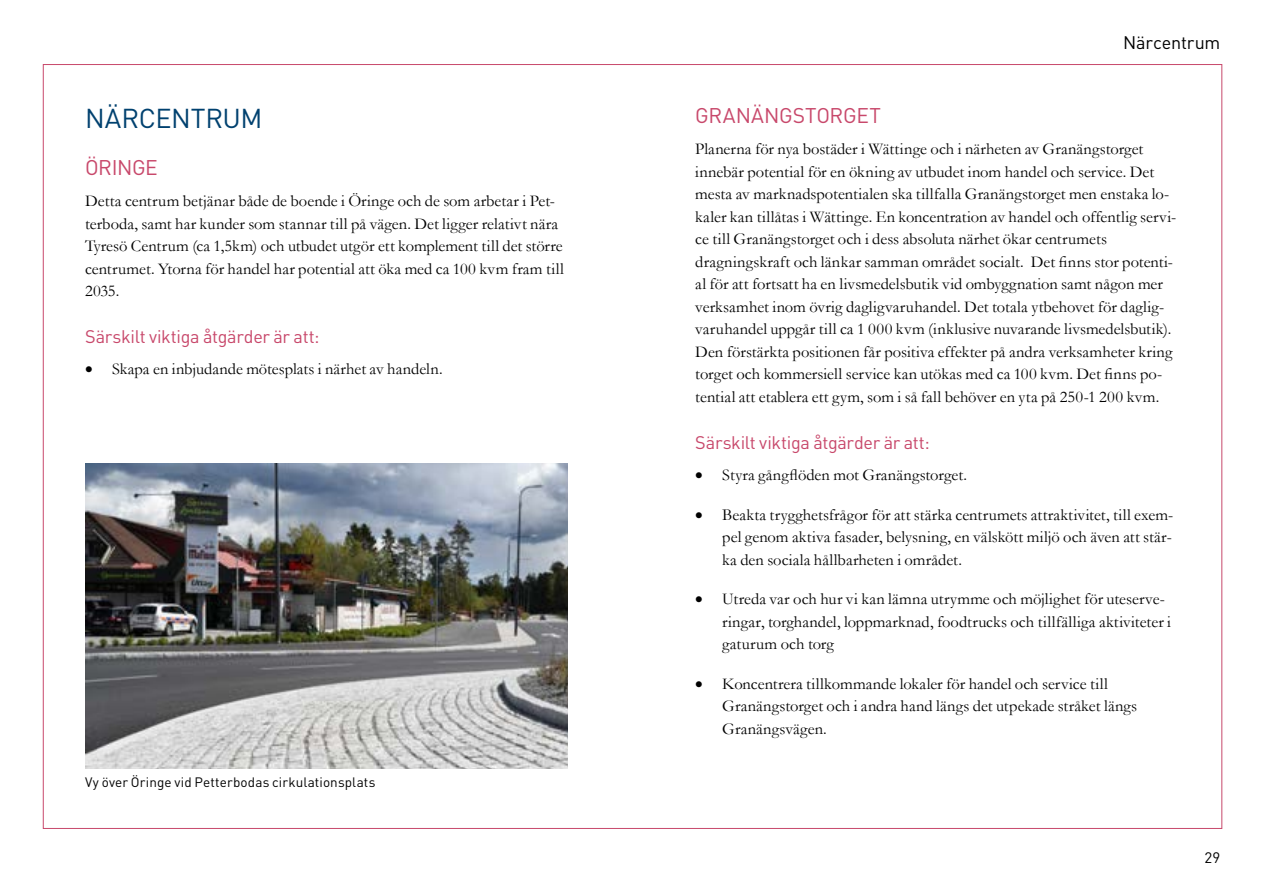
<style>
.page{position:relative;width:1263px;height:893px;background:#fff}
.page>*{position:absolute;margin:0;border:0;box-sizing:border-box;transform-origin:0 0}
.Avsnittsrubrik_-_Blå{font:27px "DIN";letter-spacing:-.015em;color:#00416f}
.Mellanrubrik_-_Rosa{font:21px "DIN";letter-spacing:-.015em;color:#c8486b}
.Mellanrubrik_-_Rosa-2{font:18px "DIN";letter-spacing:-.02em;color:#c8486b}
.t1{font:18px "DIN";letter-spacing:-.01em;color:#000}
.Brödtext_-_P{font:16.5px/22.5px "Garamond";letter-spacing:.005em;color:#000}
.Punktlista_brödtext{font:16.5px/22.5px "Garamond";letter-spacing:.005em;color:#000}
.t2{font:15px "DIN";color:#000}
.Bildtext_-_P{font:13.5px "DIN";letter-spacing:.01em;color:#000}
</style>
<div class="page">
<img style="left:85px;top:463px;width:483px;height:305px">
<h1 class="Avsnittsrubrik_-_Blå" style="left:85px;top:102px;width:179px">NÄRCENTRUM</h1>
<h2 class="Mellanrubrik_-_Rosa" style="left:85px;top:154px;width:74px">ÖRINGE</h2>
<p class="Brödtext_-_P" style="left:85px;top:189px;width:480px">Detta centrum betjänar både de boende i Öringe och de som arbetar i Pet&shy;terboda, samt har kunder som stannar till på vägen. Det ligger relativt nära Tyresö Centrum (ca 1,5km) och utbudet utgör ett komplement till det större centrumet. Ytorna för handel har potential att öka med ca 100 kvm fram till 2035.</p>
<h2 class="Mellanrubrik_-_Rosa-2" style="left:85px;top:325px;width:236px">Särskilt viktiga åtgärder är att:</h2>
<p class="Punktlista_brödtext" style="left:85px;top:357px;width:359px">• Skapa en inbjudande mötesplats i närhet av handeln.</p>
<p class="Bildtext_-_P" style="left:85px;top:774px;width:292px">Vy över Öringe vid Petterbodas cirkulationsplats</p>
<p class="t1" style="left:1123px;top:31px;width:99px">Närcentrum</p>
<h2 class="Mellanrubrik_-_Rosa" style="left:695px;top:103px;width:187px">GRANÄNGSTORGET</h2>
<p class="Brödtext_-_P" style="left:695px;top:138px;width:482px">Planerna för nya bostäder i Wättinge och i närheten av Granängstorget innebär potential för en ökning av utbudet inom handel och service. Det mesta av marknadspotentialen ska tillfalla Granängstorget men enstaka lo&shy;kaler kan tillåtas i Wättinge. En koncentration av handel och offentlig servi&shy;ce till Granängstorget och i dess absoluta närhet ökar centrumets dragningskraft och länkar samman området socialt. Det finns stor potenti&shy;al för att fortsatt ha en livsmedelsbutik vid ombyggnation samt någon mer verksamhet inom övrig dagligvaruhandel. Det totala ytbehovet för daglig&shy;varuhandel uppgår till ca 1 000 kvm (inklusive nuvarande livsmedelsbutik).<br>Den förstärkta positionen får positiva effekter på andra verksamheter kring torget och kommersiell service kan utökas med ca 100 kvm. Det finns po&shy;tential att etablera ett gym, som i så fall behöver en yta på 250-1 200 kvm.</p>
<h2 class="Mellanrubrik_-_Rosa-2" style="left:695px;top:431px;width:236px">Särskilt viktiga åtgärder är att:</h2>
<p class="Punktlista_brödtext" style="left:695px;top:463px;width:273px">• Styra gångflöden mot Granängstorget.</p>
<p class="Punktlista_brödtext" style="left:722px;top:503px;width:452px;text-align:justify;text-indent:-27px">• Beakta trygghetsfrågor för att stärka centrumets attraktivitet, till exem&shy;pel genom aktiva fasader, belysning, en välskött miljö och även att stär&shy;ka den sociala hållbarheten i området.</p>
<p class="Punktlista_brödtext" style="left:722px;top:587px;width:450px;text-indent:-27px">• Utreda var och hur vi kan lämna utrymme och möjlighet för uteserve&shy;ringar, torghandel, loppmarknad, foodtrucks och tillfälliga aktiviteter i gaturum och torg</p>
<p class="Punktlista_brödtext" style="left:722px;top:672px;width:416px;text-indent:-27px">• Koncentrera tillkommande lokaler för handel och service till<br>Granängstorget och i andra hand längs det utpekade stråket längs<br>Granängsvägen.</p>
<p class="t2" style="left:1204px;top:848px;width:18px">29</p>
</div>
